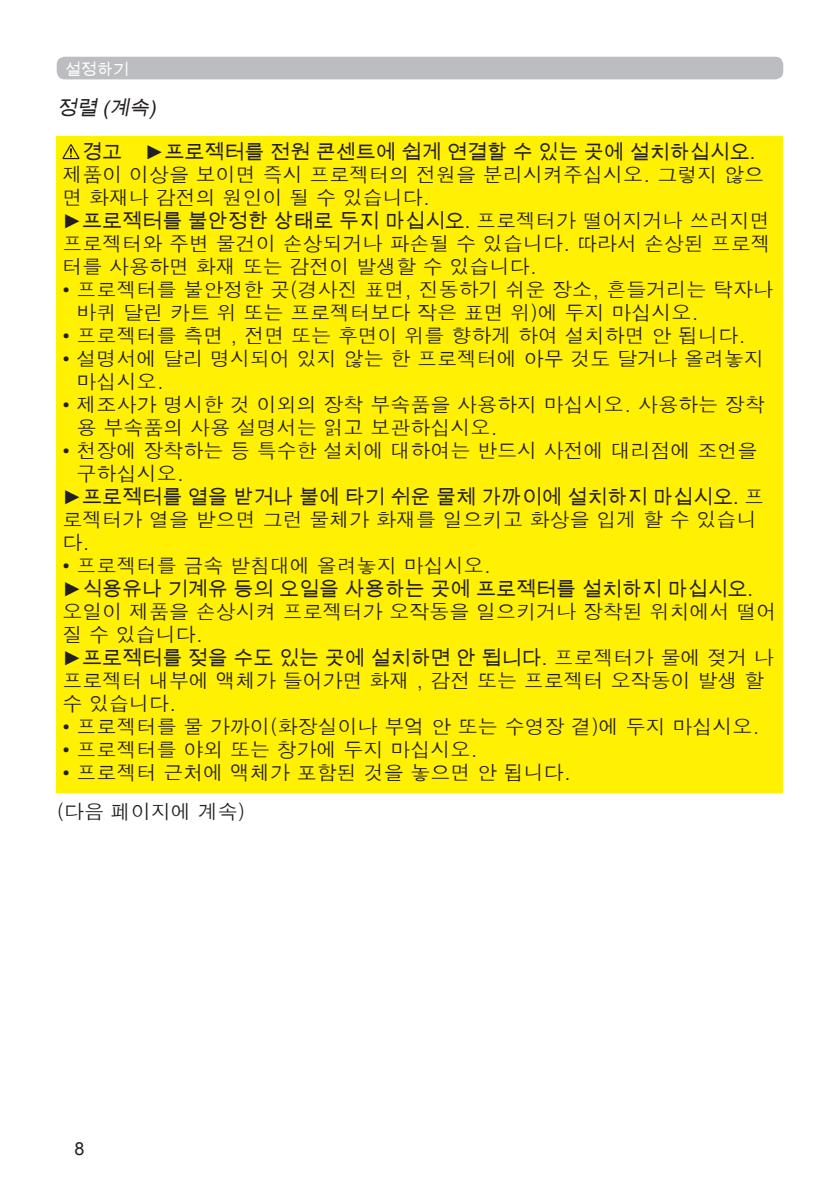
<style>
.page{position:relative;width:840px;height:1191px;background:#fff}
.page>*{position:absolute;margin:0;border:0;box-sizing:border-box;transform-origin:0 0}
.t1{font:20px/23px "Dotum";color:#231f20}
.t2{font:20px "Arial Unicode MS";color:#231f20}
.t3{font:italic 20px "Arial Unicode MS";color:#231f20}
.t4{font:18px "Arial";color:#231f20}
.t5{font:16px "Arial Unicode MS";color:#fff}
.s1{font-family:"Arial"}
.s2{font-family:"Dotum"}
</style>
<div class="page">
<div style="left:57px;top:57px;width:725px;height:22px;background:#bcbdc0;border-radius:8px"></div>
<div style="left:57px;top:136px;width:725px;height:656px;background:#fff101"></div>
<svg style="left:62px;top:144px;width:17px;height:15px"></svg>
<p class="t5" style="left:65px;top:58px;width:65px">설정하기</p>
<p class="t3" style="left:57px;top:94px;width:105px">정렬 (계속)</p>
<p class="t2" style="left:145px;top:137px;width:611px"><span class="s1">►</span>프로젝터를 전원 콘센트에 쉽게 연결할 수 있는 곳에 설치하십시오.</p>
<p class="t1" style="left:62px;top:163px;width:702px">제품이 이상을 보이면 즉시 프로젝터의 전원을 분리시켜주십시오. 그렇지 않으 면 화재나 감전의 원인이 될 수 있습니다.</p>
<p class="t2" style="left:62px;top:206px;width:708px"><span class="s1">►</span>프로젝터를 불안정한 상태로 두지 마십시오. <span class="s2">프로젝터가 떨어지거나 쓰러지면</span></p>
<p class="t1" style="left:62px;top:232px;width:709px">프로젝터와 주변 물건이 손상되거나 파손될 수 있습니다. 따라서 손상된 프로젝 터를 사용하면 화재 또는 감전이 발생할 수 있습니다.</p>
<p class="t1" style="left:77px;top:278px;width:697px;text-indent:-14px">• 프로젝터를 불안정한 곳(경사진 표면, 진동하기 쉬운 장소, 흔들거리는 탁자나 바퀴 달린 카트 위 또는 프로젝터보다 작은 표면 위)에 두지 마십시오.</p>
<p class="t1" style="left:62px;top:324px;width:684px">• 프로젝터를 측면 , 전면 또는 후면이 위를 향하게 하여 설치하면 안 됩니다.</p>
<p class="t1" style="left:77px;top:347px;width:688px;text-indent:-14px">• 설명서에 달리 명시되어 있지 않는 한 프로젝터에 아무 것도 달거나 올려놓지 마십시오.</p>
<p class="t1" style="left:77px;top:393px;width:689px;text-indent:-14px">• 제조사가 명시한 것 이외의 장착 부속품을 사용하지 마십시오. 사용하는 장착 용 부속품의 사용 설명서는 읽고 보관하십시오.</p>
<p class="t1" style="left:77px;top:439px;width:682px;text-indent:-14px">• 천장에 장착하는 등 특수한 설치에 대하여는 반드시 사전에 대리점에 조언을 구하십시오.</p>
<p class="t2" style="left:62px;top:482px;width:702px"><span class="s1">►</span>프로젝터를 열을 받거나 불에 타기 쉬운 물체 가까이에 설치하지 마십시오. <span class="s2">프</span></p>
<p class="t1" style="left:62px;top:508px;width:695px">로젝터가 열을 받으면 그런 물체가 화재를 일으키고 화상을 입게 할 수 있습니 다.</p>
<p class="t1" style="left:62px;top:554px;width:430px">• 프로젝터를 금속 받침대에 올려놓지 마십시오.</p>
<p class="t2" style="left:62px;top:574px;width:691px"><span class="s1">►</span>식용유나 기계유 등의 오일을 사용하는 곳에 프로젝터를 설치하지 마십시오.</p>
<p class="t1" style="left:62px;top:600px;width:715px">오일이 제품을 손상시켜 프로젝터가 오작동을 일으키거나 장착된 위치에서 떨어 질 수 있습니다.</p>
<p class="t2" style="left:62px;top:643px;width:712px"><span class="s1">►</span>프로젝터를 젖을 수도 있는 곳에 설치하면 안 됩니다. <span class="s2">프로젝터가 물에 젖거 나</span></p>
<p class="t1" style="left:62px;top:669px;width:702px">프로젝터 내부에 액체가 들어가면 화재 , 감전 또는 프로젝터 오작동이 발생 할 수 있습니다.</p>
<p class="t1" style="left:62px;top:715px;width:698px">• 프로젝터를 물 가까이(화장실이나 부엌 안 또는 수영장 곁)에 두지 마십시오.</p>
<p class="t1" style="left:62px;top:738px;width:417px">• 프로젝터를 야외 또는 창가에 두지 마십시오.</p>
<p class="t1" style="left:62px;top:761px;width:510px">• 프로젝터 근처에 액체가 포함된 것을 놓으면 안 됩니다.</p>
<p class="t2" style="left:82px;top:137px;width:41px">경고</p>
<p class="t1" style="left:57px;top:800px;width:190px">(다음 페이지에 계속)</p>
<p class="t4" style="left:74px;top:1137px;width:12px">8</p>
</div>
